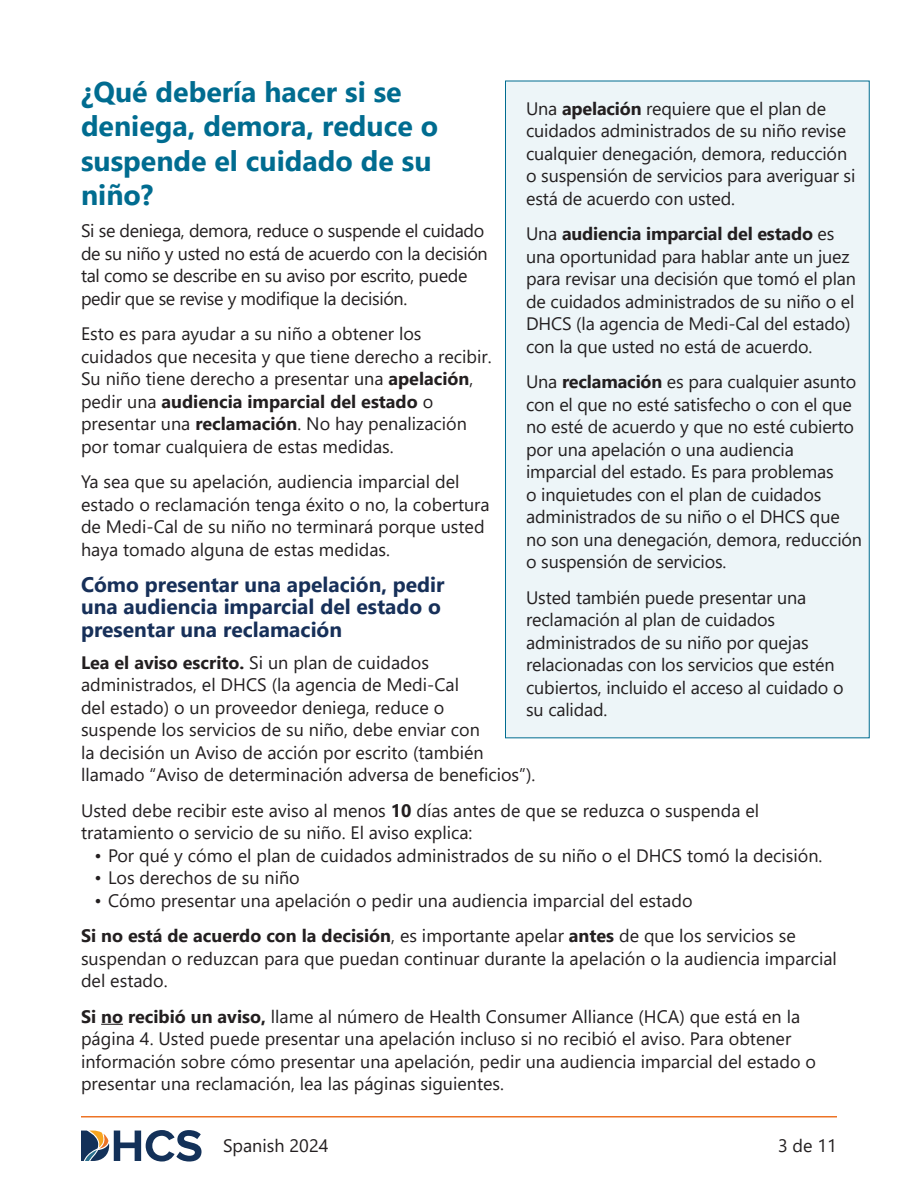
<style>
.page{position:relative;width:918px;height:1188px;background:#fff}
.page>*{position:absolute;margin:0;border:0;box-sizing:border-box;transform-origin:0 0}
.t1{font:700 28.5px/34.5px "Segoe UI";color:#006c90}
.t2{font:700 21px/22.5px "Segoe UI";color:#173059}
.t3{font:18px/22.5px "Segoe UI";color:#231f20}
.t4{font:18px/22.5px "Segoe UI";letter-spacing:-.02em;color:#231f20}
.s1{font-weight:700}
</style>
<div class="page">
<hr style="left:81px;top:1116px;width:756px;height:2px;background:#ed7325">
<svg style="left:81px;top:1130px;width:121px;height:32px"></svg>
<svg style="left:101px;top:1024px;width:22px;height:1px"></svg>
<div style="left:506px;top:81px;width:363px;height:657px;background:#edf5f8"></div>
<h2 class="t1" style="left:81px;top:72px;width:359px">¿Qué debería hacer si se deniega, demora, reduce o suspende el cuidado de su niño?</h2>
<p class="t4" style="left:81px;top:218px;width:408px">Si se deniega, demora, reduce o suspende el cuidado de su niño y usted no está de acuerdo con la decisión tal como se describe en su aviso por escrito, puede pedir que se revise y modifique la decisión.</p>
<p class="t3" style="left:81px;top:321px;width:412px">Esto es para ayudar a su niño a obtener los cuidados que necesita y que tiene derecho a recibir.<br>Su niño tiene derecho a presentar una <span class="s1">apelación</span>, pedir una <span class="s1">audiencia imparcial del estado</span> o presentar una <span class="s1">reclamación</span>. No hay penalización por tomar cualquiera de estas medidas.</p>
<p class="t3" style="left:81px;top:469px;width:410px">Ya sea que su apelación, audiencia imparcial del estado o reclamación tenga éxito o no, la cobertura de Medi-Cal de su niño no terminará porque usted haya tomado alguna de estas medidas.</p>
<p class="t2" style="left:81px;top:571px;width:365px">Cómo presentar una apelación, pedir una audiencia imparcial del estado o presentar una reclamación</p>
<p class="t3" style="left:81px;top:650px;width:456px"><span class="s1">Lea el aviso escrito.</span> Si un plan de cuidados administrados, el DHCS (la agencia de Medi-Cal<br>del estado) o un proveedor deniega, reduce o<br>suspende los servicios de su niño, debe enviar con<br>la decisión un Aviso de acción por escrito (también llamado “Aviso de determinación adversa de beneficios”).</p>
<p class="t3" style="left:81px;top:798px;width:680px">Usted debe recibir este aviso al menos <span class="s1">10</span> días antes de que se reduzca o suspenda el tratamiento o servicio de su niño. El aviso explica:</p>
<p class="t3" style="left:94px;top:843px;width:730px">• Por qué y cómo el plan de cuidados administrados de su niño o el DHCS tomó la decisión.</p>
<p class="t3" style="left:94px;top:865px;width:207px">• Los derechos de su niño</p>
<p class="t3" style="left:81px;top:881px;width:716px;line-height:35.4px;text-indent:14px">• Cómo presentar una apelación o pedir una audiencia imparcial del estado<br><span class="s1">Si no está de acuerdo con la decisión</span>, es importante apelar <span class="s1">antes</span> de que los servicios se</p>
<p class="t3" style="left:81px;top:946px;width:757px">suspendan o reduzcan para que puedan continuar durante la apelación o la audiencia imparcial del estado.</p>
<p class="t3" style="left:81px;top:1003px;width:737px"><span class="s1">Si no recibió un aviso,</span> llame al número de Health Consumer Alliance (HCA) que está en la página 4. Usted puede presentar una apelación incluso si no recibió el aviso. Para obtener información sobre cómo presentar una apelación, pedir una audiencia imparcial del estado o presentar una reclamación, lea las páginas siguientes.</p>
<p class="t3" style="left:526px;top:95px;width:331px">Una <span class="s1">apelación</span> requiere que el plan de cuidados administrados de su niño revise cualquier denegación, demora, reducción o suspensión de servicios para averiguar si está de acuerdo con usted.</p>
<p class="t3" style="left:526px;top:221px;width:331px">Una <span class="s1">audiencia imparcial del estado</span> es una oportunidad para hablar ante un juez para revisar una decisión que tomó el plan de cuidados administrados de su niño o el DHCS (la agencia de Medi-Cal del estado) con la que usted no está de acuerdo.</p>
<p class="t3" style="left:526px;top:369px;width:338px">Una <span class="s1">reclamación</span> es para cualquier asunto con el que no esté satisfecho o con el que no esté de acuerdo y que no esté cubierto por una apelación o una audiencia imparcial del estado. Es para problemas<br>o inquietudes con el plan de cuidados administrados de su niño o el DHCS que no son una denegación, demora, reducción o suspensión de servicios.</p>
<p class="t3" style="left:526px;top:584px;width:319px">Usted también puede presentar una reclamación al plan de cuidados administrados de su niño por quejas relacionadas con los servicios que estén cubiertos, incluido el acceso al cuidado o su calidad.</p>
<p class="t3" style="left:223px;top:1133px;width:107px">Spanish 2024</p>
<p class="t3" style="left:778px;top:1133px;width:60px">3 de 11</p>
</div>
